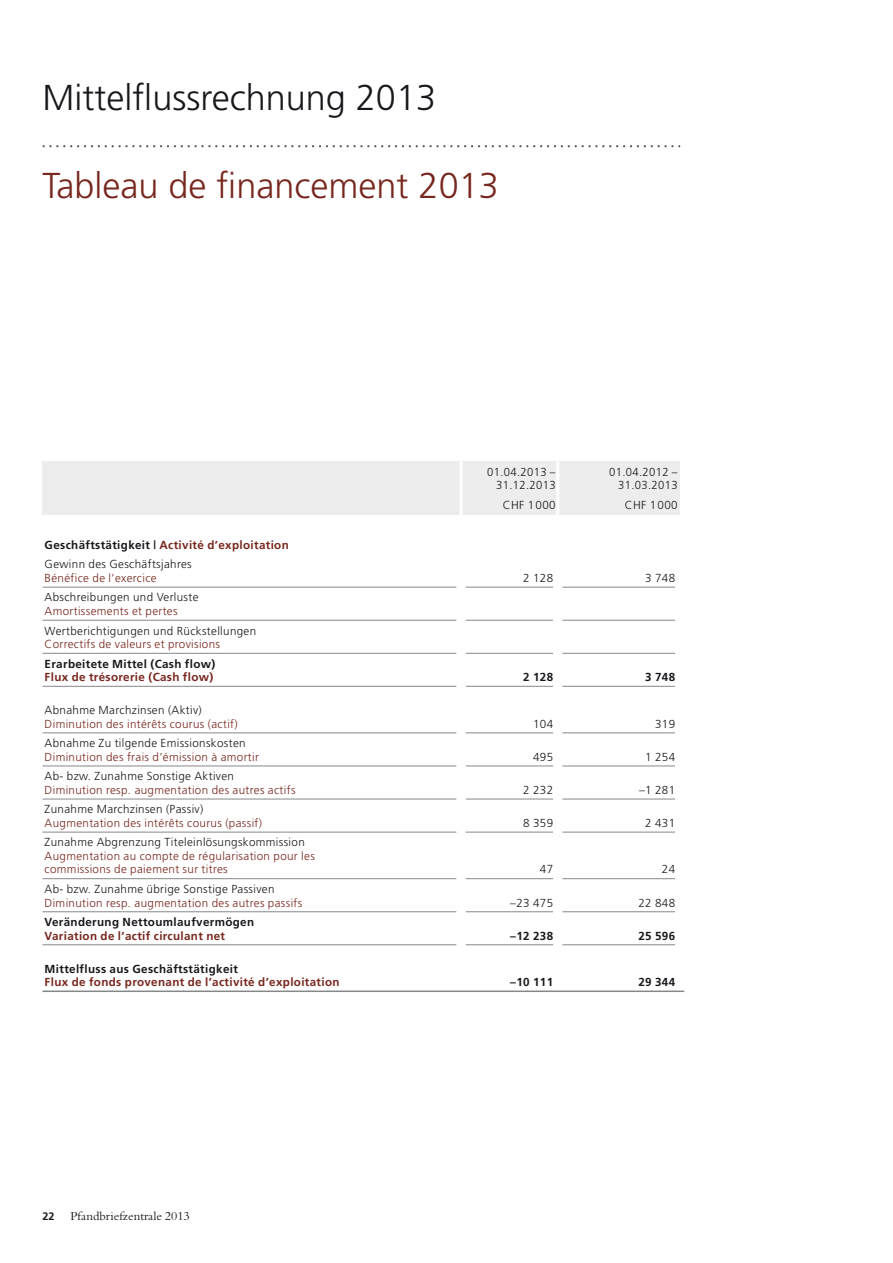
<style>
.page{position:relative;width:893px;height:1263px;background:#fff}
.page>*{position:absolute;margin:0;border:0;box-sizing:border-box;transform-origin:0 0}
.t1{font:300 36px "Frutiger";color:#77271e}
.t2{font:300 36px "Frutiger";color:#1a171c}
.t3{font:12.75px "Bembo";color:#1a171c}
.t4{font:300 11.7px/13.5px "Frutiger";letter-spacing:.03em;color:#1a171c;text-align:right}
.t5{font:300 11.7px/13.5px "Frutiger";letter-spacing:.03em;color:#77271e}
.t6{font:700 11.7px "Frutiger";letter-spacing:.03em;color:#1a171c}
.t7{font:700 11.7px "Frutiger";letter-spacing:.03em;color:#77271e}
.s1{font-weight:700}
.s2{font-weight:700;color:#77271e}
.s3{font-family:"Frutiger";font-weight:700;font-size:10.8px}
</style>
<div class="page">
<svg style="left:44px;top:145px;width:636px;height:2px"></svg>
<div style="left:43px;top:462px;width:637px;height:53px;background:#ededee"></div>
<hr style="left:43px;top:587px;width:414px;height:1px;background:#868789">
<hr style="left:466px;top:587px;width:87px;height:1px;background:#868789">
<hr style="left:562px;top:587px;width:113px;height:1px;background:#868789">
<hr style="left:43px;top:620px;width:414px;height:1px;background:#868789">
<hr style="left:466px;top:620px;width:87px;height:1px;background:#868789">
<hr style="left:562px;top:620px;width:113px;height:1px;background:#868789">
<hr style="left:43px;top:653px;width:414px;height:1px;background:#868789">
<hr style="left:466px;top:653px;width:87px;height:1px;background:#868789">
<hr style="left:562px;top:653px;width:113px;height:1px;background:#868789">
<hr style="left:43px;top:686px;width:414px;height:1px;background:#868789">
<hr style="left:466px;top:686px;width:87px;height:1px;background:#868789">
<hr style="left:562px;top:686px;width:113px;height:1px;background:#868789">
<hr style="left:43px;top:733px;width:414px;height:1px;background:#868789">
<hr style="left:466px;top:733px;width:87px;height:1px;background:#868789">
<hr style="left:562px;top:733px;width:113px;height:1px;background:#868789">
<hr style="left:43px;top:766px;width:414px;height:1px;background:#868789">
<hr style="left:466px;top:766px;width:87px;height:1px;background:#868789">
<hr style="left:562px;top:766px;width:113px;height:1px;background:#868789">
<hr style="left:43px;top:799px;width:414px;height:1px;background:#868789">
<hr style="left:466px;top:799px;width:87px;height:1px;background:#868789">
<hr style="left:562px;top:799px;width:113px;height:1px;background:#868789">
<hr style="left:43px;top:832px;width:414px;height:1px;background:#868789">
<hr style="left:466px;top:832px;width:87px;height:1px;background:#868789">
<hr style="left:562px;top:832px;width:113px;height:1px;background:#868789">
<hr style="left:43px;top:878px;width:414px;height:1px;background:#868789">
<hr style="left:466px;top:878px;width:87px;height:1px;background:#868789">
<hr style="left:562px;top:878px;width:113px;height:1px;background:#868789">
<hr style="left:43px;top:911px;width:414px;height:1px;background:#868789">
<hr style="left:466px;top:911px;width:87px;height:1px;background:#868789">
<hr style="left:562px;top:911px;width:113px;height:1px;background:#868789">
<hr style="left:43px;top:944px;width:414px;height:1px;background:#868789">
<hr style="left:466px;top:944px;width:87px;height:1px;background:#868789">
<hr style="left:562px;top:944px;width:113px;height:1px;background:#868789">
<hr style="left:43px;top:990px;width:641px;height:2px;background:#868789">
<hr style="left:460px;top:462px;width:3px;height:33px;background:#fff">
<hr style="left:556px;top:462px;width:3px;height:33px;background:#fff">
<hr style="left:460px;top:495px;width:3px;height:20px;background:#fff">
<hr style="left:556px;top:495px;width:3px;height:20px;background:#fff">
<h1 class="t2" style="left:43px;top:83px;width:395px">Mittelflussrechnung 2013</h1>
<h1 class="t1" style="left:43px;top:171px;width:458px">Tableau de financement 2013</h1>
<p class="t4" style="left:487px;top:466px;width:70px">01.04.2013 –<br>31.12.2013</p>
<p class="t4" style="left:609px;top:466px;width:70px">01.04.2012 –<br>31.03.2013</p>
<p class="t4" style="left:503px;top:499px;width:54px">CHF 1 000</p>
<p class="t4" style="left:625px;top:499px;width:54px">CHF 1 000</p>
<p class="t4" style="left:45px;top:536px;width:246px;line-height:19.6px;text-align:left"><span class="s1">Geschäftstätigkeit |</span> <span class="s2">Activité d’exploitation<br></span>Gewinn des Geschäftsjahres</p>
<p class="t5" style="left:45px;top:572px;width:114px">Bénéfice de l’exercice</p>
<p class="t4" style="left:523px;top:572px;width:31px">2 128</p>
<p class="t4" style="left:645px;top:572px;width:31px">3 748</p>
<p class="t4" style="left:45px;top:592px;width:155px">Abschreibungen und Verluste</p>
<p class="t5" style="left:45px;top:605px;width:134px">Amortissements et pertes</p>
<p class="t4" style="left:45px;top:625px;width:213px">Wertberichtigungen und Rückstellungen</p>
<p class="t5" style="left:45px;top:638px;width:177px">Correctifs de valeurs et provisions</p>
<p class="t6" style="left:45px;top:659px;width:172px">Erarbeitete Mittel (Cash flow)</p>
<p class="t7" style="left:45px;top:672px;width:170px">Flux de trésorerie (Cash flow)</p>
<p class="t6" style="left:523px;top:672px;width:31px">2 128</p>
<p class="t6" style="left:645px;top:672px;width:31px">3 748</p>
<p class="t4" style="left:45px;top:704px;width:159px">Abnahme Marchzinsen (Aktiv)</p>
<p class="t5" style="left:45px;top:718px;width:195px">Diminution des intérêts courus (actif)</p>
<p class="t4" style="left:533px;top:718px;width:22px">104</p>
<p class="t4" style="left:655px;top:718px;width:22px">319</p>
<p class="t4" style="left:45px;top:737px;width:202px">Abnahme Zu tilgende Emissionskosten</p>
<p class="t5" style="left:45px;top:751px;width:216px">Diminution des frais d’émission à amortir</p>
<p class="t4" style="left:533px;top:751px;width:22px">495</p>
<p class="t4" style="left:645px;top:751px;width:31px">1 254</p>
<p class="t4" style="left:45px;top:770px;width:191px">Ab- bzw. Zunahme Sonstige Aktiven</p>
<p class="t5" style="left:45px;top:784px;width:252px">Diminution resp. augmentation des autres actifs</p>
<p class="t4" style="left:523px;top:784px;width:31px">2 232</p>
<p class="t4" style="left:639px;top:784px;width:38px">–1 281</p>
<p class="t4" style="left:45px;top:803px;width:160px">Zunahme Marchzinsen (Passiv)</p>
<p class="t5" style="left:45px;top:817px;width:219px">Augmentation des intérêts courus (passif)</p>
<p class="t4" style="left:523px;top:817px;width:31px">8 359</p>
<p class="t4" style="left:645px;top:817px;width:31px">2 431</p>
<p class="t4" style="left:45px;top:836px;width:262px">Zunahme Abgrenzung Titeleinlösungskommission</p>
<p class="t5" style="left:45px;top:850px;width:272px">Augmentation au compte de régularisation pour les commissions de paiement sur titres</p>
<p class="t4" style="left:540px;top:863px;width:15px">47</p>
<p class="t4" style="left:662px;top:863px;width:15px">24</p>
<p class="t4" style="left:45px;top:883px;width:231px">Ab- bzw. Zunahme übrige Sonstige Passiven</p>
<p class="t5" style="left:45px;top:897px;width:259px">Diminution resp. augmentation des autres passifs</p>
<p class="t4" style="left:510px;top:897px;width:44px">–23 475</p>
<p class="t4" style="left:638px;top:897px;width:38px">22 848</p>
<p class="t6" style="left:45px;top:917px;width:211px">Veränderung Nettoumlaufvermögen</p>
<p class="t7" style="left:45px;top:931px;width:182px">Variation de l’actif circulant net</p>
<p class="t6" style="left:510px;top:931px;width:44px">–12 238</p>
<p class="t6" style="left:638px;top:931px;width:38px">25 596</p>
<p class="t6" style="left:45px;top:964px;width:195px">Mittelfluss aus Geschäftstätigkeit</p>
<p class="t7" style="left:45px;top:977px;width:297px">Flux de fonds provenant de l’activité d’exploitation</p>
<p class="t6" style="left:510px;top:977px;width:44px">–10 111</p>
<p class="t6" style="left:638px;top:977px;width:38px">29 344</p>
<p class="t3" style="left:43px;top:1212px;width:149px"><span class="s3">22</span> Pfandbriefzentrale 2013</p>
</div>
